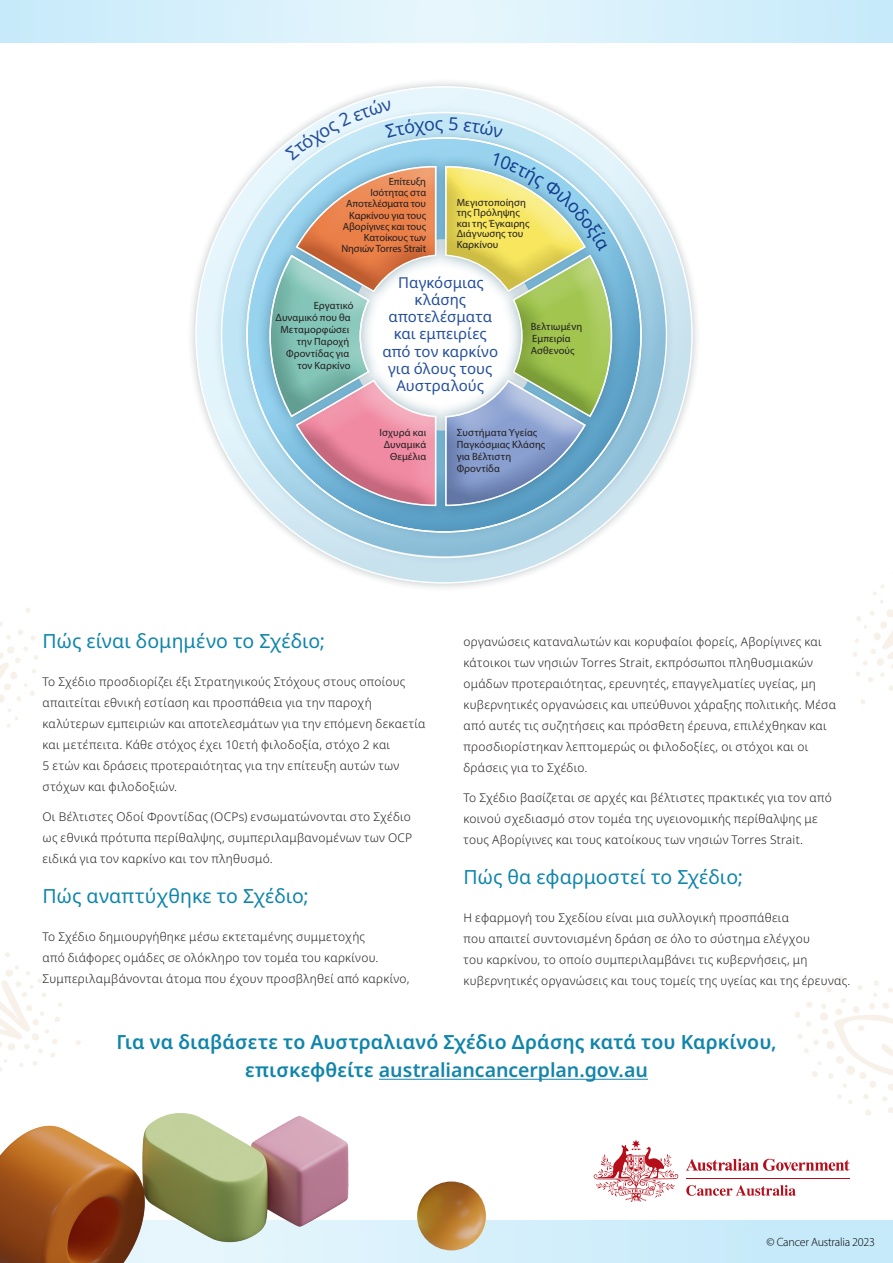
<style>
.page{position:relative;width:893px;height:1263px;background:#fff}
.page>*{position:absolute;margin:0;border:0;box-sizing:border-box;transform-origin:0 0}
.Body_Copy{font:600 19.5px/28.5px "Noto Sans";letter-spacing:.005em;color:#0f85ab;text-align:center}
.Heading_L2{font:19.5px "Noto Sans";letter-spacing:.005em;color:#0f85ab}
.t1{font:15px/17.2px "Noto Sans";color:#244e9b;text-align:center}
.Body_Copy-2{font:300 12px/21px "Noto Sans";letter-spacing:.025em;color:#231f20}
.t2{font:300 12px "Myriad Pro";letter-spacing:-.02em;color:#000}
.t3{font:10.5px/12px "Myriad Pro";letter-spacing:.005em;color:#231f20}
.s1{color:#1585ab}
</style>
<div class="page">
<svg style="left:0;top:0;width:893px;height:43px;background:#d6f0fb"></svg>
<svg style="left:0;top:952px;width:62px;height:120px"></svg>
<svg style="left:76px;top:1040px;width:5px;height:5px"></svg>
<svg style="left:0;top:621px;width:38px;height:107px"></svg>
<svg style="left:26px;top:608px;width:4px;height:5px"></svg>
<svg style="left:795px;top:976px;width:98px;height:140px"></svg>
<svg style="left:853px;top:584px;width:40px;height:107px"></svg>
<svg style="left:861px;top:699px;width:4px;height:5px"></svg>
<svg style="left:360px;top:1220px;width:533px;height:43px;background:#ceecfa"></svg>
<img style="left:0;top:1113px;width:360px;height:150px">
<img style="left:417px;top:1181px;width:69px;height:69px;border-radius:34px">
<div style="left:198px;top:92px;width:491px;height:448px;background:#b9e5fa;opacity:.25"></div>
<div style="left:216px;top:171px;width:473px;height:407px;background:#70abc5;opacity:.5"></div>
<hr style="left:379px;top:1079px;width:269px;height:1px;background:#1585ab">
<svg style="left:686px;top:1159px;width:163px;height:12px"></svg>
<svg style="left:594px;top:1140px;width:84px;height:62px"></svg>
<hr style="left:686px;top:1178px;width:163px;height:1px;background:#b50e1a">
<svg style="left:686px;top:1185px;width:110px;height:11px"></svg>
<svg style="left:219px;top:99px;width:445px;height:450px"></svg>
<p class="t3" style="left:341px;top:176px;width:86px;line-height:11.2px;text-align:right">Επίτευξη<br>Ισότητας στα<br>Αποτελέσματα του<br>Καρκίνου για τους<br>Αβορίγινες και τους<br>Κατοίκους των<br>Νησιών Torres Strait</p>
<p class="t1" style="left:382px;top:274px;width:117px">Παγκόσμιας κλάσης αποτελέσματα και εμπειρίες από τον καρκίνο για όλους τους<br>Αυστραλούς</p>
<p class="t3" style="left:457px;top:197px;width:74px;line-height:10.5px">Μεγιστοποίηση της Πρόληψης και της Έγκαιρης<br>Διάγνωσης του<br>Καρκίνου</p>
<p class="t3" style="left:314px;top:299px;width:41px">Εργατικό</p>
<p class="t3" style="left:276px;top:311px;width:77px">Δυναμικό που θα</p>
<p class="t3" style="left:280px;top:323px;width:70px">Μεταμορφώσει</p>
<p class="t3" style="left:297px;top:335px;width:54px">την Παροχή</p>
<p class="t3" style="left:286px;top:347px;width:65px">Φροντίδας για</p>
<p class="t3" style="left:297px;top:359px;width:55px">τον Καρκίνο</p>
<p class="t3" style="left:531px;top:320px;width:53px">Βελτιωμένη<br>Εμπειρία<br>Ασθενούς</p>
<p class="t3" style="left:379px;top:426px;width:48px;text-align:right">Ισχυρά και<br>Δυναμικά<br>Θεμέλια</p>
<p class="t3" style="left:457px;top:426px;width:90px">Συστήματα Υγείας<br>Παγκόσμιας Κλάσης για Βέλτιστη<br>Φροντίδα</p>
<h3 class="Heading_L2" style="left:43px;top:630px;width:284px">Πώς είναι δομημένο το Σχέδιο;</h3>
<p class="Body_Copy-2" style="left:43px;top:671px;width:385px">Το Σχέδιο προσδιορίζει έξι Στρατηγικούς Στόχους στους οποίους απαιτείται εθνική εστίαση και προσπάθεια για την παροχή καλύτερων εμπειριών και αποτελεσμάτων για την επόμενη δεκαετία και μετέπειτα. Κάθε στόχος έχει 10ετή φιλοδοξία, στόχο 2 και<br>5 ετών και δράσεις προτεραιότητας για την επίτευξη αυτών των στόχων και φιλοδοξιών.</p>
<p class="Body_Copy-2" style="left:43px;top:806px;width:371px;text-align:justify">Οι Βέλτιστες Οδοί Φροντίδας (OCPs) ενσωματώνονται στο Σχέδιο ως εθνικά πρότυπα περίθαλψης, συμπεριλαμβανομένων των OCP ειδικά για τον καρκίνο και τον πληθυσμό.</p>
<h3 class="Heading_L2" style="left:43px;top:884px;width:268px">Πώς αναπτύχθηκε το Σχέδιο;</h3>
<p class="Body_Copy-2" style="left:43px;top:926px;width:368px">Το Σχέδιο δημιουργήθηκε μέσω εκτεταμένης συμμετοχής<br>από διάφορες ομάδες σε ολόκληρο τον τομέα του καρκίνου.<br>Συμπεριλαμβάνονται άτομα που έχουν προσβληθεί από καρκίνο,</p>
<p class="Body_Copy-2" style="left:463px;top:631px;width:374px">οργανώσεις καταναλωτών και κορυφαίοι φορείς, Αβορίγινες και κάτοικοι των νησιών Torres Strait, εκπρόσωποι πληθυσμιακών ομάδων προτεραιότητας, ερευνητές, επαγγελματίες υγείας, μη κυβερνητικές οργανώσεις και υπεύθυνοι χάραξης πολιτικής. Μέσα από αυτές τις συζητήσεις και πρόσθετη έρευνα, επιλέχθηκαν και προσδιορίστηκαν λεπτομερώς οι φιλοδοξίες, οι στόχοι και οι δράσεις για το Σχέδιο.</p>
<p class="Body_Copy-2" style="left:463px;top:787px;width:370px">Το Σχέδιο βασίζεται σε αρχές και βέλτιστες πρακτικές για τον από κοινού σχεδιασμό στον τομέα της υγειονομικής περίθαλψης με τους Αβορίγινες και τους κατοίκους των νησιών Torres Strait.</p>
<h3 class="Heading_L2" style="left:463px;top:865px;width:281px">Πώς θα εφαρμοστεί το Σχέδιο;</h3>
<p class="Body_Copy-2" style="left:463px;top:907px;width:388px">Η εφαρμογή του Σχεδίου είναι μια συλλογική προσπάθεια<br>που απαιτεί συντονισμένη δράση σε όλο το σύστημα ελέγχου<br>του καρκίνου, το οποίο συμπεριλαμβάνει τις κυβερνήσεις, μη κυβερνητικές οργανώσεις και τους τομείς της υγείας και της έρευνας.</p>
<p class="Body_Copy" style="left:116px;top:1028px;width:661px">Για να διαβάσετε το Αυστραλιανό Σχέδιο Δράσης κατά του Καρκίνου, επισκεφθείτε <span class="s1">australiancancerplan.gov.au</span></p>
<p class="t2" style="left:766px;top:1235px;width:110px">© Cancer Australia 2023</p>
</div>
